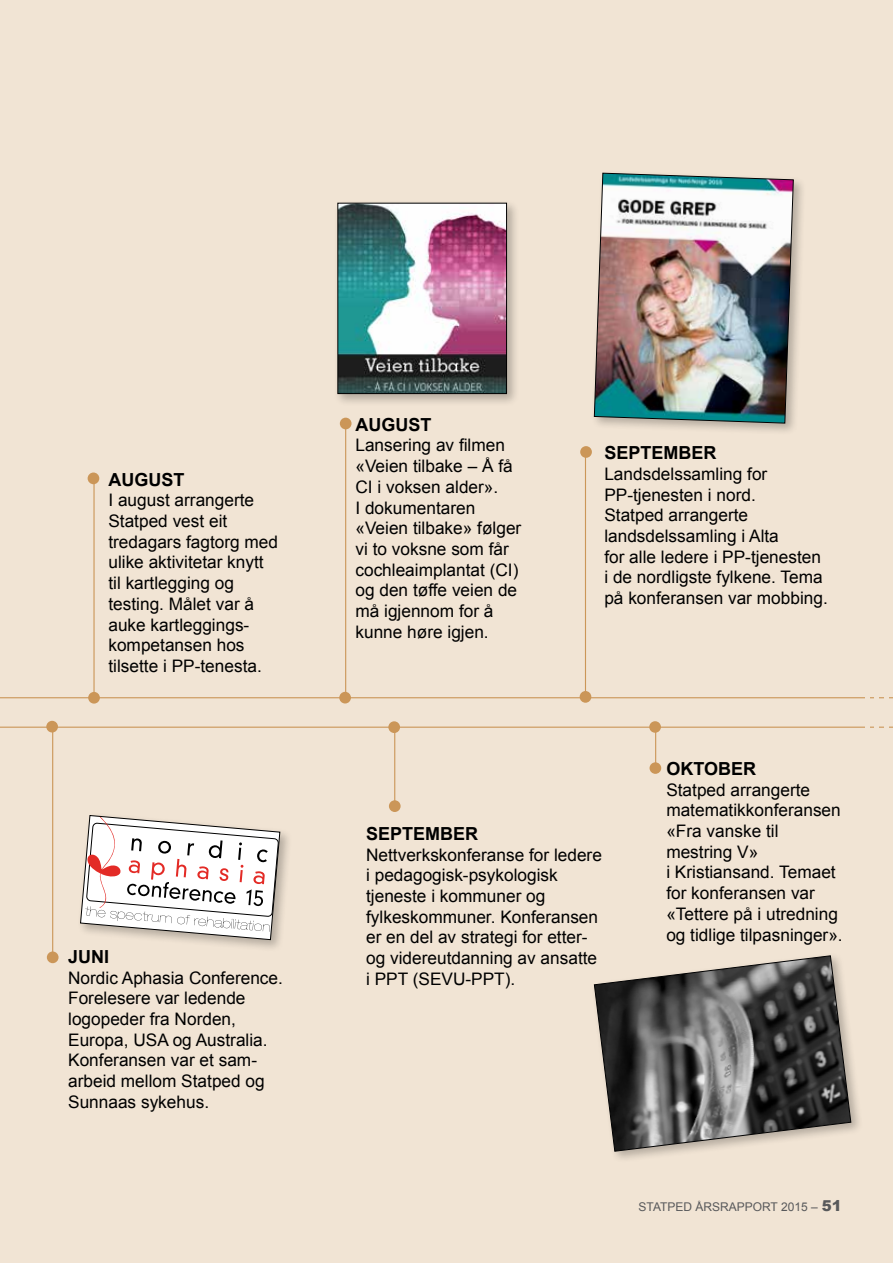
<style>
.page{position:relative;width:893px;height:1263px;background:#f1e4d4}
.page>*{position:absolute;margin:0;border:0;box-sizing:border-box;transform-origin:0 0}
.t1{font:700 18px "Arial";color:#000}
.t2{font:17.25px/20.7px "Arial";color:#000}
.t3{font:12px "Arial";color:#58595b}
.s1{font-weight:900;font-size:15px}
</style>
<div class="page">
<hr style="left:0;top:727px;width:893px;height:1px;background:#cb9658">
<div style="left:46px;top:721px;width:12px;height:11px;background:#cb9658;border-radius:50%"></div>
<hr style="left:52px;top:727px;width:1px;height:230px;background:#cb9658">
<div style="left:47px;top:951px;width:12px;height:12px;background:#cb9658;border-radius:50%"></div>
<div style="left:88px;top:692px;width:12px;height:12px;background:#cb9658;border-radius:50%"></div>
<hr style="left:93px;top:478px;width:2px;height:221px;background:#cb9658">
<div style="left:88px;top:472px;width:11px;height:12px;background:#cb9658;border-radius:50%"></div>
<div style="left:580px;top:691px;width:11px;height:12px;background:#cb9658;border-radius:50%"></div>
<hr style="left:585px;top:452px;width:1px;height:247px;background:#cb9658">
<div style="left:580px;top:446px;width:12px;height:12px;background:#cb9658;border-radius:50%"></div>
<div style="left:388px;top:721px;width:12px;height:12px;background:#cb9658;border-radius:50%"></div>
<div style="left:389px;top:800px;width:12px;height:12px;background:#cb9658;border-radius:50%"></div>
<hr style="left:394px;top:728px;width:1px;height:80px;background:#cb9658">
<div style="left:339px;top:692px;width:12px;height:11px;background:#cb9658;border-radius:50%"></div>
<hr style="left:345px;top:423px;width:1px;height:276px;background:#cb9658">
<div style="left:340px;top:418px;width:12px;height:11px;background:#cb9658;border-radius:50%"></div>
<div style="left:591px;top:170px;width:215px;height:266px;background:#000;opacity:.25"></div>
<img style="left:594px;top:172px;width:200px;height:252px">
<hr style="left:0;top:697px;width:893px;height:1px;background:#cb9658">
<hr style="left:865px;top:691px;width:4px;height:45px;background:#f1e4d4">
<div style="left:874px;top:694px;width:5px;height:42px;background:#f1e4d4"></div>
<hr style="left:884px;top:691px;width:4px;height:45px;background:#f1e4d4">
<div style="left:334px;top:199px;width:185px;height:207px;background:#000;opacity:.25"></div>
<img style="left:339px;top:205px;width:166px;height:187px">
<div style="left:337px;top:203px;width:170px;height:191px;border:1px solid #000"></div>
<div style="left:591px;top:952px;width:272px;height:212px;background:#000;opacity:.25"></div>
<svg style="left:593px;top:955px;width:259px;height:197px"></svg>
<div style="left:649px;top:721px;width:12px;height:12px;background:#cb9658;border-radius:50%"></div>
<div style="left:649px;top:762px;width:12px;height:12px;background:#cb9658;border-radius:50%"></div>
<hr style="left:655px;top:727px;width:1px;height:41px;background:#cb9658">
<div style="left:77px;top:812px;width:215px;height:140px;background:#000;opacity:.25"></div>
<svg style="left:80px;top:815px;width:201px;height:125px;background:#e3dbd8"></svg>
<p class="t1" style="left:108px;top:467px;width:77px">AUGUST</p>
<p class="t2" style="left:108px;top:490px;width:171px">I august arrangerte<br>Statped vest eit tredagars fagtorg med ulike aktivitetar knytt til kartlegging og testing. Målet var å auke kartleggings&shy;kompetansen hos tilsette i PP-tenesta.</p>
<p class="t1" style="left:68px;top:944px;width:43px">JUNI</p>
<p class="t2" style="left:68px;top:967px;width:216px">Nordic Aphasia Conference.<br>Forelesere var ledende logopeder fra Norden,<br>Europa, USA og Australia.<br>Konferansen var et sam&shy;arbeid mellom Statped og<br>Sunnaas sykehus.</p>
<p class="t1" style="left:355px;top:412px;width:77px">AUGUST</p>
<p class="t2" style="left:355px;top:435px;width:167px">Lansering av filmen «Veien tilbake – Å få<br>CI i voksen alder».<br>I dokumentaren «Veien tilbake» følger vi to voksne som får cochleaimplantat (CI) og den tøffe veien de må igjennom for å kunne høre igjen.</p>
<p class="t1" style="left:604px;top:441px;width:114px">SEPTEMBER</p>
<p class="t2" style="left:604px;top:464px;width:225px">Landsdelssamling for<br>PP-tjenesten i nord.<br>Statped arrangerte landsdelssamling i Alta<br>for alle ledere i PP-tjenesten i de nordligste fylkene. Tema på konferansen var mobbing.</p>
<p class="t1" style="left:366px;top:821px;width:114px">SEPTEMBER</p>
<p class="t2" style="left:366px;top:844px;width:237px">Nettverkskonferanse for ledere i pedagogisk-psykologisk tjeneste i kommuner og fylkeskommuner. Konferansen er en del av strategi for etter&shy;og videreutdanning av ansatte i PPT (SEVU-PPT).</p>
<p class="t1" style="left:666px;top:757px;width:91px">OKTOBER</p>
<p class="t2" style="left:666px;top:779px;width:178px">Statped arrangerte matematikkonferansen «Fra vanske til mestring V»<br>i Kristiansand. Temaet for konferansen var «Tettere på i utredning og tidlige tilpasninger».</p>
<p class="t3" style="left:639px;top:1199px;width:205px">STATPED ÅRSRAPPORT 2015 – <span class="s1">51</span></p>
</div>
